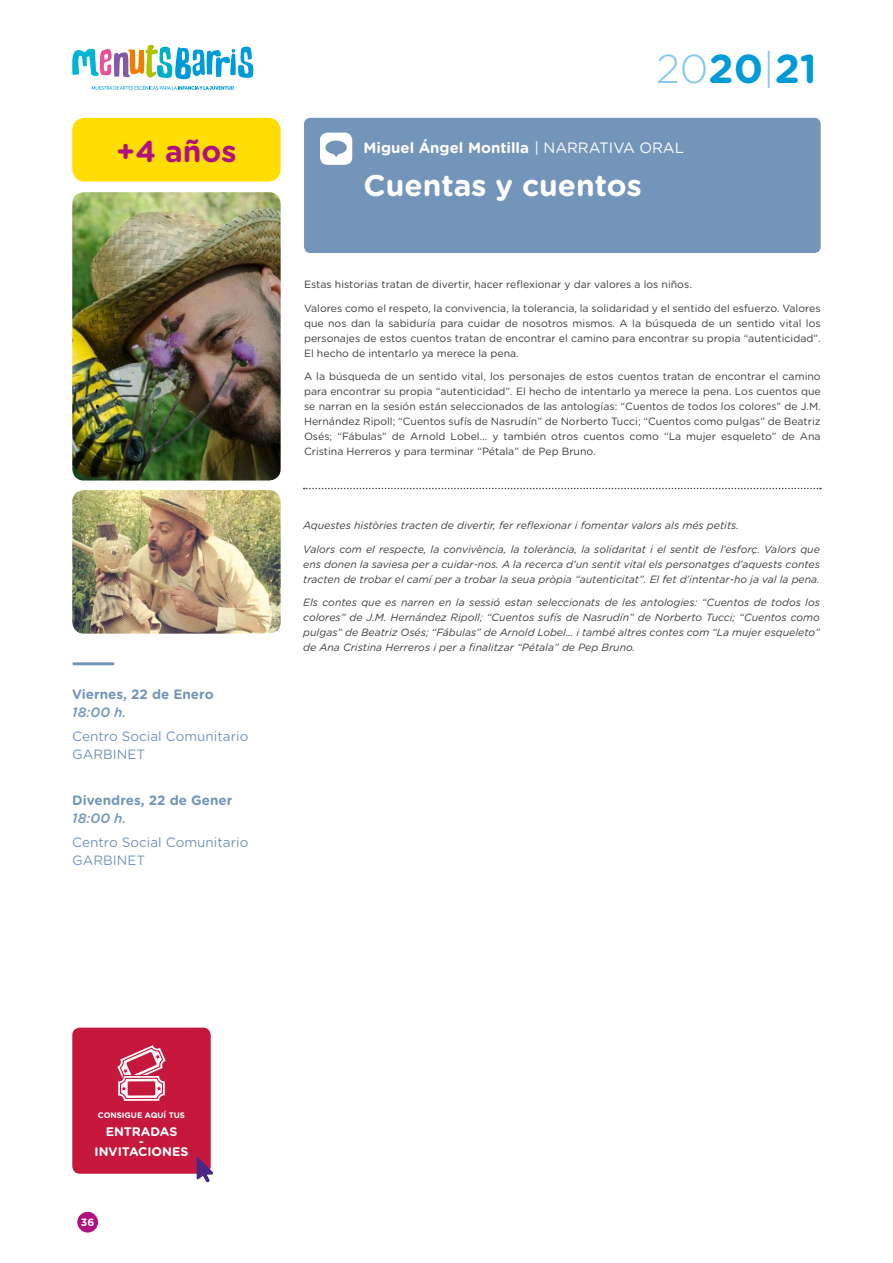
<style>
.page{position:relative;width:893px;height:1263px;background:#fff}
.page>*{position:absolute;margin:0;border:0;box-sizing:border-box;transform-origin:0 0}
.t1{font:700 40.35px "Gotham Rounded";color:#009ad8}
.t2{font:700 30px "Gotham Rounded";color:#fff}
.t3{font:700 30px "Gotham Rounded";color:#af1280}
.t4{font:700 15px "Gotham Rounded";color:#fff}
.t5{font:13.5px/18px "Gotham Rounded";color:#7495ba}
.t6{font:700 13.5px "Gotham Rounded";color:#7495ba}
.t7{font:italic 500 13.5px "Gotham Rounded";color:#7495ba}
.t8{font:700 12.45px/9.9px "Gotham Rounded";color:#fff;text-align:center}
.t9{font:10.5px/15px "Gotham Rounded";color:#3c3c3b;text-align:justify}
.t10{font:italic 10.5px/15px "Gotham Rounded";color:#3c3c3b;text-align:justify}
.t11{font:700 10.5px "Gotham Rounded";color:#fff}
.t12{font:700 7.95px "Gotham Rounded";color:#fff}
.s1{font-weight:300;color:#86c9e9}
.s2{font-weight:400}
</style>
<div class="page">
<div style="left:78px;top:1212px;width:20px;height:20px;background:#af1280;border-radius:50%"></div>
<div style="left:77px;top:1212px;width:21px;height:20px;border:1px solid #af1280;border-radius:50%"></div>
<svg style="left:72px;top:44px;width:182px;height:46px"></svg>
<hr style="left:74px;top:662px;width:39px;height:3px;background:#7495ba">
<img style="left:72px;top:192px;width:209px;height:288px">
<img style="left:72px;top:490px;width:209px;height:144px">
<div style="left:72px;top:118px;width:209px;height:64px;background:#fd0;border-radius:13px"></div>
<div style="left:304px;top:118px;width:517px;height:135px;background:#7495ba;border-radius:6px"></div>
<div style="left:320px;top:133px;width:32px;height:32px;background:#fff;border-radius:8px"></div>
<div style="left:325px;top:141px;width:22px;height:13px;background:#7495ba;border-radius:50%"></div>
<svg style="left:333px;top:154px;width:6px;height:3px"></svg>
<div style="left:72px;top:1027px;width:139px;height:147px;background:#c6183d;border-radius:8px"></div>
<svg style="left:117px;top:1045px;width:49px;height:56px"></svg>
<svg style="left:197px;top:1157px;width:16px;height:25px"></svg>
<svg style="left:304px;top:488px;width:517px;height:1px"></svg>
<h2 class="t3" style="left:116px;top:129px;width:122px">+4 años</h2>
<p class="t6" style="left:72px;top:684px;width:143px">Viernes, 22 de Enero</p>
<p class="t7" style="left:72px;top:702px;width:56px">18:00 h.</p>
<p class="t5" style="left:72px;top:727px;width:178px">Centro Social Comunitario<br>GARBINET</p>
<p class="t6" style="left:72px;top:790px;width:162px">Divendres, 22 de Gener</p>
<p class="t7" style="left:72px;top:808px;width:56px">18:00 h.</p>
<p class="t5" style="left:72px;top:833px;width:178px">Centro Social Comunitario<br>GARBINET</p>
<h1 class="t1" style="left:656px;top:40px;width:162px"><span class="s1">20</span>20<span class="s1">|</span>21</h1>
<h3 class="t4" style="left:364px;top:136px;width:322px">Miguel Ángel Montilla <span class="s2">| NARRATIVA ORAL</span></h3>
<h2 class="t2" style="left:364px;top:163px;width:280px">Cuentas y cuentos</h2>
<p class="t9" style="left:304px;top:276px;width:389px">Estas historias tratan de divertir, hacer reflexionar y dar valores a los niños.</p>
<p class="t9" style="left:304px;top:300px;width:518px">Valores como el respeto, la convivencia, la tolerancia, la solidaridad y el sentido del esfuerzo. Valores que nos dan la sabiduría para cuidar de nosotros mismos. A la búsqueda de un sentido vital los personajes de estos cuentos tratan de encontrar el camino para encontrar su propia “autenticidad”.<br>El hecho de intentarlo ya merece la pena.</p>
<p class="t9" style="left:304px;top:368px;width:518px">A la búsqueda de un sentido vital, los personajes de estos cuentos tratan de encontrar el camino para encontrar su propia “autenticidad”. El hecho de intentarlo ya merece la pena. Los cuentos que se narran en la sesión están seleccionados de las antologías: “Cuentos de todos los colores” de J.M.<br>Hernández Ripoll; “Cuentos sufís de Nasrudín” de Norberto Tucci; “Cuentos como pulgas” de Beatriz Osés; “Fábulas” de Arnold Lobel… y también otros cuentos como “La mujer esqueleto” de Ana Cristina Herreros y para terminar “Pétala” de Pep Bruno.</p>
<p class="t10" style="left:303px;top:518px;width:437px">Aquestes històries tracten de divertir, fer reflexionar i fomentar valors als més petits.</p>
<p class="t10" style="left:303px;top:541px;width:518px">Valors com el respecte, la convivència, la tolerància, la solidaritat i el sentit de l’esforç. Valors que ens donen la saviesa per a cuidar-nos. A la recerca d’un sentit vital els personatges d’aquests contes tracten de trobar el camí per a trobar la seua pròpia “autenticitat”. El fet d’intentar-ho ja val la pena.</p>
<p class="t10" style="left:303px;top:595px;width:518px">Els contes que es narren en la sessió estan seleccionats de les antologies: “Cuentos de todos los colores” de J.M. Hernández Ripoll; “Cuentos sufís de Nasrudín” de Norberto Tucci; “Cuentos como pulgas” de Beatriz Osés; “Fábulas” de Arnold Lobel… i també altres contes com “La mujer esqueleto” de Ana Cristina Herreros i per a finalitzar “Pétala” de Pep Bruno.</p>
<p class="t12" style="left:98px;top:1109px;width:89px">CONSIGUE AQUÍ TUS</p>
<p class="t8" style="left:95px;top:1126px;width:95px">ENTRADAS<br>-<br>INVITACIONES</p>
<p class="t11" style="left:81px;top:1215px;width:15px">36</p>
</div>
